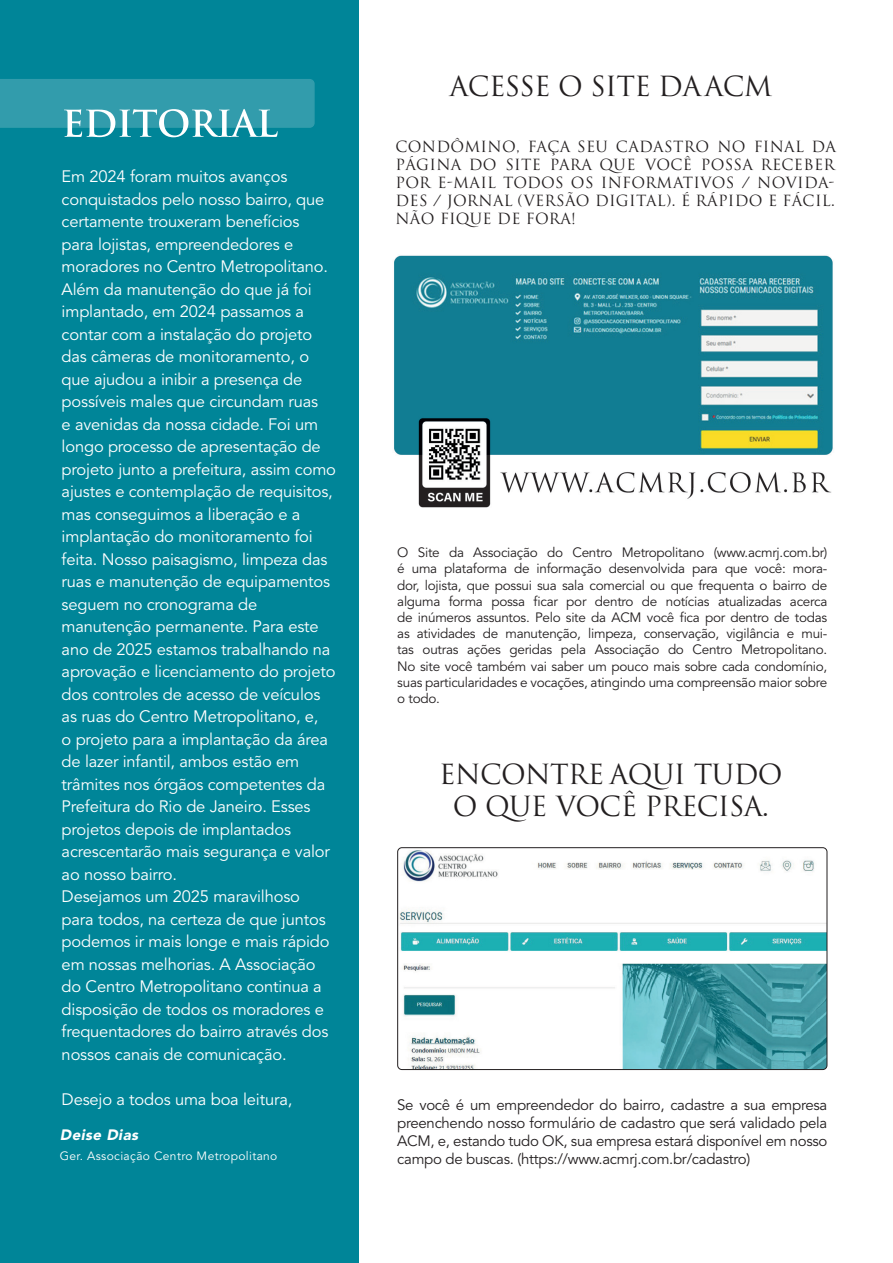
<style>
.page{position:relative;width:893px;height:1263px;background:#fff}
.page>*{position:absolute;margin:0;border:0;box-sizing:border-box;transform-origin:0 0}
.t1{font:27px "Trajan";letter-spacing:-.025em;color:#231f20}
.t2{font:16.5px/22.5px "Avenir LT Std";letter-spacing:-.01em;color:#fff}
.t3{font:15px/18px "Avenir LT Std";letter-spacing:-.02em;color:#231f20;text-align:justify}
.t4{font:15px/18px "Trajan";letter-spacing:.02em;color:#231f20;text-align:justify}
.t5{font:italic 900 15px "Avenir LT Std";color:#fff}
.t6{font:13.5px/16.2px "Avenir LT Std";letter-spacing:-.02em;color:#231f20;text-align:justify}
.t7{font:12px "Avenir LT Std";letter-spacing:.03em;color:#fff}
</style>
<div class="page">
<div style="left:0;top:0;width:358px;height:1263px;background:#008598"></div>
<svg style="left:0;top:79px;width:315px;height:58px;background:#40a3b1"></svg>
<img style="left:394px;top:255px;width:439px;height:253px">
<div style="left:384px;top:251px;width:463px;height:265px;border:1px solid #fff;border-radius:4px"></div>
<img style="left:399px;top:848px;width:428px;height:221px">
<div style="left:397px;top:847px;width:430px;height:223px;border:1px solid #231f20;border-radius:4px"></div>
<p class="t2" style="left:62px;top:166px;width:276px">Em 2024 foram muitos avanços conquistados pelo nosso bairro, que certamente trouxeram benefícios<br>para lojistas, empreendedores e moradores no Centro Metropolitano.<br>Além da manutenção do que já foi implantado, em 2024 passamos a contar com a instalação do projeto das câmeras de monitoramento, o que ajudou a inibir a presença de possíveis males que circundam ruas<br>e avenidas da nossa cidade. Foi um longo processo de apresentação de projeto junto a prefeitura, assim como ajustes e contemplação de requisitos, mas conseguimos a liberação e a implantação do monitoramento foi feita. Nosso paisagismo, limpeza das ruas e manutenção de equipamentos seguem no cronograma de manutenção permanente. Para este ano de 2025 estamos trabalhando na aprovação e licenciamento do projeto dos controles de acesso de veículos as ruas do Centro Metropolitano, e,<br>o projeto para a implantação da área de lazer infantil, ambos estão em trâmites nos órgãos competentes da Prefeitura do Rio de Janeiro. Esses projetos depois de implantados acrescentarão mais segurança e valor ao nosso bairro.<br>Desejamos um 2025 maravilhoso para todos, na certeza de que juntos podemos ir mais longe e mais rápido em nossas melhorias. A Associação do Centro Metropolitano continua a disposição de todos os moradores e frequentadores do bairro através dos nossos canais de comunicação.</p>
<p class="t2" style="left:62px;top:1088px;width:232px">Desejo a todos uma boa leitura,</p>
<p class="t5" style="left:60px;top:1126px;width:83px">Deise Dias</p>
<p class="t7" style="left:60px;top:1149px;width:219px">Ger. Associação Centro Metropolitano</p>
<p class="t1" style="left:450px;top:70px;width:324px">ACESSE O SITE DA ACM</p>
<p class="t4" style="left:395px;top:138px;width:442px">CONDÔMINO, FAÇA SEU CADASTRO NO FINAL DA PÁGINA DO SITE PARA QUE VOCÊ POSSA RECEBER POR E-MAIL TODOS OS INFORMATIVOS / NOVIDA-DES / JORNAL (VERSÃO DIGITAL). É RÁPIDO E FÁCIL.<br>NÃO FIQUE DE FORA!</p>
<p class="t6" style="left:397px;top:545px;width:432px">O Site da Associação do Centro Metropolitano (www.acmrj.com.br) é uma plataforma de informação desenvolvida para que você: mora&shy;dor, lojista, que possui sua sala comercial ou que frequenta o bairro de alguma forma possa ficar por dentro de notícias atualizadas acerca de inúmeros assuntos. Pelo site da ACM você fica por dentro de todas as atividades de manutenção, limpeza, conservação, vigilância e mui&shy;tas outras ações geridas pela Associação do Centro Metropolitano.<br>No site você também vai saber um pouco mais sobre cada condomínio, suas particularidades e vocações, atingindo uma compreensão maior sobre o todo.</p>
<p class="t1" style="left:439px;top:758px;width:345px">ENCONTRE AQUI TUDO</p>
<p class="t1" style="left:453px;top:790px;width:318px">O QUE VOCÊ PRECISA.</p>
<p class="t3" style="left:397px;top:1096px;width:432px">Se você é um empreendedor do bairro, cadastre a sua empresa preenchendo nosso formulário de cadastro que será validado pela ACM, e, estando tudo OK, sua empresa estará disponível em nosso campo de buscas. (https://www.acmrj.com.br/cadastro)</p>
</div>
